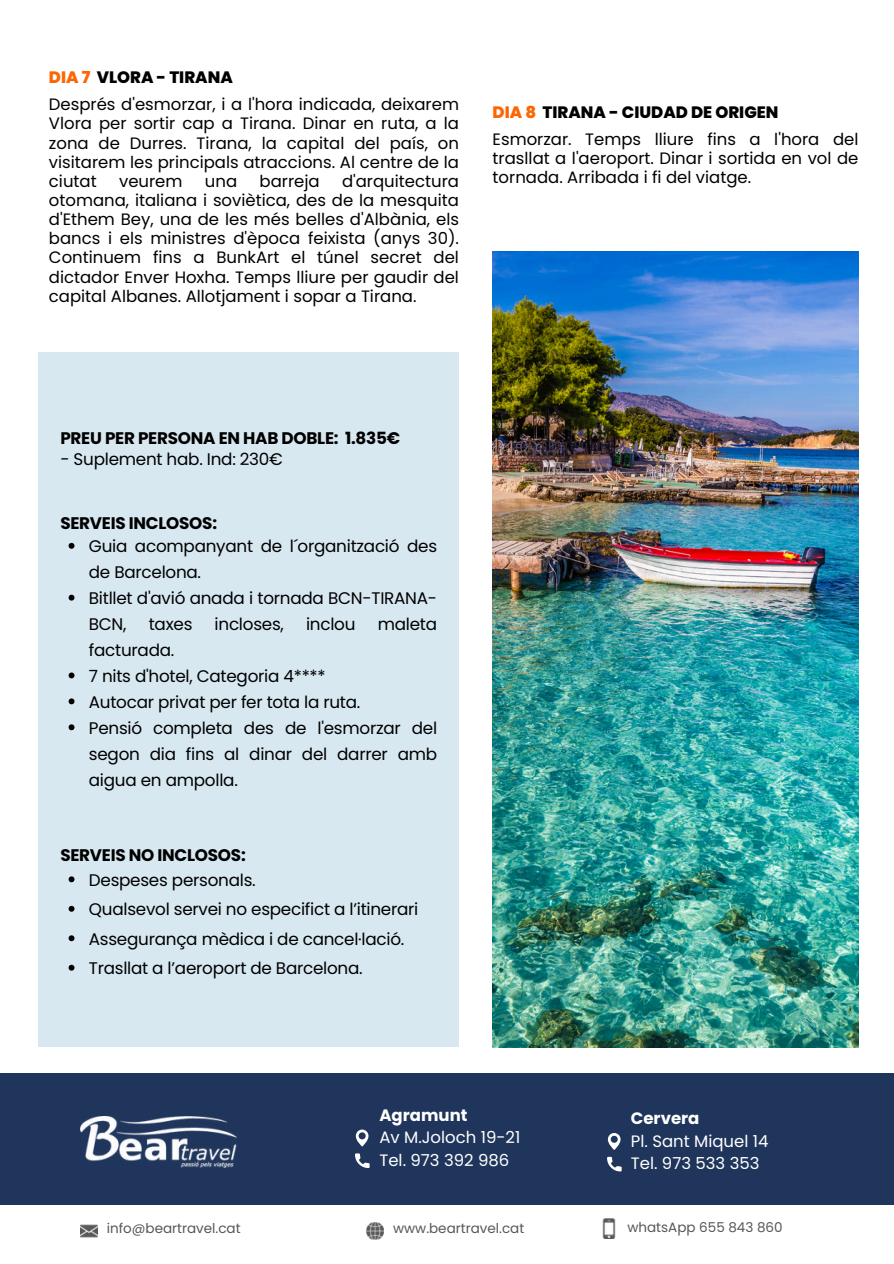
<style>
.page{position:relative;width:894px;height:1264px;background:#fff}
.page>*{position:absolute;margin:0;border:0;box-sizing:border-box;transform-origin:0 0}
.t1{font:16.8px/26px "Poppins";letter-spacing:-.015em;color:#000}
.t2{font:700 16.8px "Poppins";letter-spacing:-.015em;color:#000}
.t3{font:16.5px/19.2px "Poppins";color:#000;text-align:justify}
.t4{font:16.5px/22.5px "Poppins";color:#fff}
.t5{font:800 16.5px "Poppins";color:#000}
.t6{font:700 16.5px "Poppins";color:#fff}
.t7{font:13.5px "Poppins";color:#575756}
.s1{color:#fe6500}
</style>
<div class="page">
<div style="left:0;top:1072px;width:893px;height:132px;background:#1f355b"></div>
<img style="left:80px;top:1224px;width:17px;height:14px">
<img style="left:602px;top:1218px;width:14px;height:19px">
<svg style="left:356px;top:1129px;width:12px;height:17px"></svg>
<svg style="left:355px;top:1153px;width:14px;height:14px"></svg>
<svg style="left:607px;top:1133px;width:13px;height:16px"></svg>
<svg style="left:607px;top:1156px;width:14px;height:15px"></svg>
<img style="left:80px;top:1116px;width:156px;height:51px">
<img style="left:367px;top:1222px;width:16px;height:17px">
<img style="left:492px;top:252px;width:366px;height:795px">
<div style="left:38px;top:352px;width:421px;height:695px;background:#d8e8f1"></div>
<svg style="left:69px;top:543px;width:5px;height:5px"></svg>
<svg style="left:69px;top:594px;width:5px;height:6px"></svg>
<svg style="left:69px;top:672px;width:5px;height:6px"></svg>
<svg style="left:69px;top:698px;width:5px;height:6px"></svg>
<svg style="left:69px;top:724px;width:5px;height:6px"></svg>
<svg style="left:69px;top:876px;width:5px;height:6px"></svg>
<svg style="left:69px;top:905px;width:5px;height:6px"></svg>
<svg style="left:69px;top:935px;width:5px;height:6px"></svg>
<svg style="left:69px;top:964px;width:5px;height:6px"></svg>
<p class="t5" style="left:49px;top:68px;width:185px"><span class="s1">DIA 7</span> VLORA - TIRANA</p>
<p class="t3" style="left:49px;top:95px;width:411px">Després d'esmorzar, i a l'hora indicada, deixarem Vlora per sortir cap a Tirana. Dinar en ruta, a la zona de Durres. Tirana, la capital del país, on visitarem les principals atraccions. Al centre de la ciutat</p>
<p class="t3" style="left:49px;top:172px;width:411px;text-indent:293px">d'arquitectura otomana, italiana i soviètica, des de la mesquita d'Ethem Bey, una de les més belles d'Albània, els bancs i els ministres d'època feixista (anys 30).<br>Continuem fins a BunkArt el túnel secret del dictador Enver Hoxha. Temps lliure per gaudir del capital Albanes. Allotjament i sopar a Tirana.</p>
<p class="t3" style="left:119px;top:172px;width:65px">veurem</p>
<p class="t3" style="left:205px;top:172px;width:34px">una</p>
<p class="t3" style="left:259px;top:172px;width:62px">barreja</p>
<p class="t5" style="left:492px;top:102px;width:287px"><span class="s1">DIA 8</span> TIRANA - CIUDAD DE ORIGEN</p>
<p class="t3" style="left:492px;top:129px;width:367px">Esmorzar. Temps lliure fins a l'hora del trasllat a l'aeroport. Dinar i sortida en vol de tornada. Arribada i fi del viatge.</p>
<p class="t2" style="left:60px;top:428px;width:341px">PREU PER PERSONA EN HAB DOBLE: 1.835€</p>
<p class="t1" style="left:60px;top:446px;width:224px">- Suplement hab. Ind: 230€</p>
<p class="t2" style="left:60px;top:513px;width:158px">SERVEIS INCLOSOS:</p>
<p class="t1" style="left:89px;top:533px;width:350px">Guia acompanyant de l´organització des de Barcelona.<br>Bitllet d'avió anada i tornada BCN-TIRANA-<br>BCN,</p>
<p class="t1" style="left:149px;top:611px;width:45px">taxes</p>
<p class="t1" style="left:214px;top:611px;width:71px">incloses,</p>
<p class="t1" style="left:306px;top:611px;width:51px">inclou</p>
<p class="t1" style="left:377px;top:611px;width:61px">maleta</p>
<p class="t1" style="left:89px;top:637px;width:350px">facturada.<br>7 nits d'hotel, Categoria 4****<br>Autocar privat per fer tota la ruta.<br>Pensió completa des de l'esmorzar del segon dia fins al dinar del darrer amb aigua en ampolla.</p>
<p class="t2" style="left:60px;top:845px;width:187px">SERVEIS NO INCLOSOS:</p>
<p class="t1" style="left:89px;top:865px;width:331px;line-height:29.4px">Despeses personals.<br>Qualsevol servei no especifict a l’itinerari Assegurança mèdica i de cancel·lació.<br>Trasllat a l’aeroport de Barcelona.</p>
<p class="t6" style="left:379px;top:1105px;width:89px">Agramunt</p>
<p class="t4" style="left:379px;top:1126px;width:142px">Av M.Joloch 19-21<br>Tel. 973 392 986</p>
<p class="t6" style="left:630px;top:1108px;width:70px">Cervera</p>
<p class="t4" style="left:630px;top:1129px;width:139px">Pl. Sant Miquel 14<br>Tel. 973 533 353</p>
<p class="t7" style="left:107px;top:1220px;width:135px">info@beartravel.cat</p>
<p class="t7" style="left:393px;top:1220px;width:133px">www.beartravel.cat</p>
<p class="t7" style="left:627px;top:1219px;width:157px">whatsApp 655 843 860</p>
</div>
